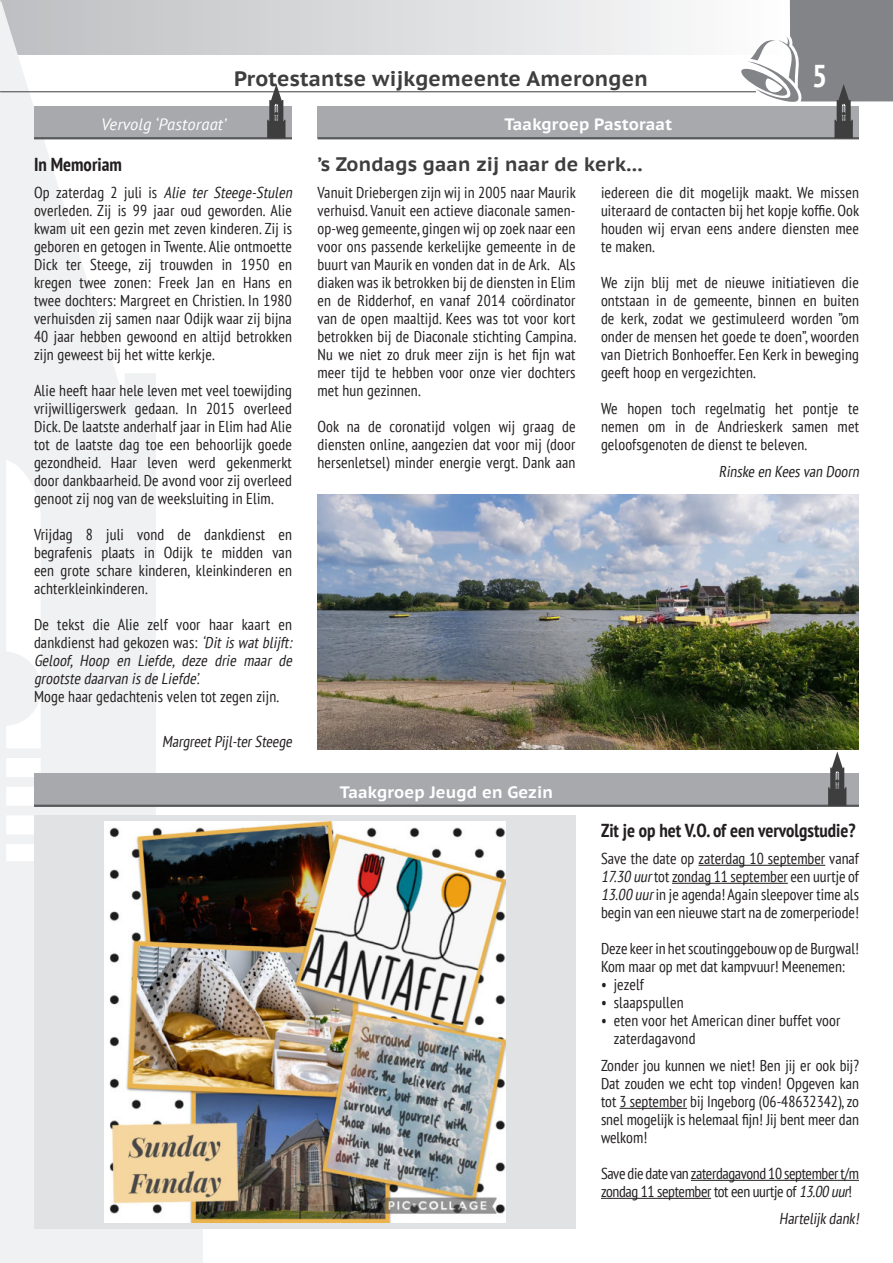
<style>
.page{position:relative;width:893px;height:1263px;background:#fff}
.page>*{position:absolute;margin:0;border:0;box-sizing:border-box;transform-origin:0 0}
.t1{font:700 condensed 31.5px "PT Sans";color:#fff}
.t2{font:700 21px "PT Sans Caption";letter-spacing:.01em;color:#3e3e3f}
.t3{font:700 19.5px "PT Sans Caption";letter-spacing:.01em;color:#3e3e3f}
.t4{font:700 condensed 18.75px "PT Sans";color:#231f20}
.t5{font:700 16.5px "PT Sans Caption";letter-spacing:.01em;color:#fff}
.t6{font:italic 16.5px "PT Sans";letter-spacing:.01em;color:#fff}
.t7{font:condensed 15.75px/18px "PT Sans";letter-spacing:.01em;color:#231f20;text-align:justify}
.t8{font:italic condensed 15.75px/18px "PT Sans";color:#231f20}
.t9{font:condensed 15.75px/18px "PT Sans";letter-spacing:-.025em;color:#231f20}
.s1{font-style:italic}
.s2{font-style:normal}
</style>
<div class="page">
<svg style="left:203px;top:0;width:481px;height:55px;fill:#e0e1e3"></svg>
<svg style="left:0;top:0;width:203px;height:1263px;fill:#f0f1f2"></svg>
<hr style="left:0;top:91px;width:756px;height:1px;background:#3e3e3f">
<div style="left:317px;top:106px;width:542px;height:32px;background:#a8a9ad"></div>
<hr style="left:317px;top:137px;width:542px;height:2px;background:#57585a">
<svg style="left:741px;top:0;width:152px;height:138px"></svg>
<div style="left:34px;top:106px;width:258px;height:32px;background:#a8a9ad"></div>
<hr style="left:34px;top:137px;width:258px;height:2px;background:#57585a">
<svg style="left:267px;top:84px;width:18px;height:54px"></svg>
<img style="left:317px;top:494px;width:542px;height:255px">
<div style="left:34px;top:773px;width:825px;height:32px;background:#a8a9ad"></div>
<hr style="left:34px;top:805px;width:825px;height:2px;background:#57585a">
<svg style="left:828px;top:751px;width:18px;height:55px"></svg>
<div style="left:34px;top:816px;width:541px;height:413px;background:#e1e2e4"></div>
<img style="left:105px;top:821px;width:400px;height:401px">
<hr style="left:698px;top:865px;width:127px;height:1px;background:#231f20">
<hr style="left:672px;top:883px;width:116px;height:1px;background:#231f20">
<hr style="left:619px;top:1108px;width:68px;height:1px;background:#231f20">
<hr style="left:691px;top:1180px;width:168px;height:1px;background:#231f20">
<hr style="left:601px;top:1198px;width:110px;height:1px;background:#231f20">
<p class="t6" style="left:101px;top:117px;width:127px">Vervolg ‘Pastoraat’</p>
<h2 class="t2" style="left:234px;top:70px;width:415px">Protestantse wijkgemeente Amerongen</h2>
<h1 class="t1" style="left:812px;top:62px;width:17px">5</h1>
<p class="t5" style="left:504px;top:118px;width:169px">Taakgroep Pastoraat</p>
<p class="t4" style="left:34px;top:156px;width:89px">In Memoriam</p>
<p class="t7" style="left:34px;top:185px;width:262px;text-align:left">O p z a te rd a g 2 j u l i i s <span class="s1">Alie ter Steege-Stulen </span>overleden. Zij is 99 jaar oud geworden. Alie kwam uit een gezin met zeven kinderen. Zij is geboren en getogen in Twente. Alie ontmoette Dick ter Steege, zij trouwden in 1950 en kregen twee zonen: Freek Jan en Hans en twee dochters: Margreet en Christien. In 1980 verhuisden zij samen naar Odijk waar zij bijna 40 jaar hebben gewoond en altijd betrokken zijn geweest bij het witte kerkje.</p>
<p class="t7" style="left:34px;top:383px;width:259px">Alie heeft haar hele leven met veel toewijding vrijwilligerswerk gedaan. In 2015 overleed Dick. De laatste anderhalf jaar in Elim had Alie tot de laatste dag toe een behoorlijk goede gezondheid. Haar leven werd gekenmerkt door dankbaarheid. De avond voor zij overleed genoot zij nog van de weeksluiting in Elim.</p>
<p class="t7" style="left:34px;top:527px;width:259px">Vrijdag 8 juli vond de dankdienst en begrafenis plaats in Odijk te midden van een grote schare kinderen, kleinkinderen en achterkleinkinderen.</p>
<p class="t8" style="left:34px;top:617px;width:262px"><span class="s2">De tekst die Alie zelf voor haar kaart en dankdienst had gekozen was:</span> ‘Dit is wat blijft:<br>Geloof, Hoop en Liefde, deze drie maar de grootste daarvan is de Liefde’.</p>
<p class="t7" style="left:34px;top:689px;width:247px">Moge haar gedachtenis velen tot zegen zijn.</p>
<p class="t7" style="left:162px;top:734px;width:134px">Margreet Pijl-ter Steege</p>
<p class="t3" style="left:317px;top:157px;width:327px">’s Zondags gaan zij naar de kerk…</p>
<p class="t7" style="left:317px;top:185px;width:261px">Vanuit Driebergen zijn wij in 2005 naar Maurik verhuisd. Vanuit een actieve diaconale samen&shy;op-weg gemeente, gingen wij op zoek naar een voor ons passende kerkelijke gemeente in de buurt van Maurik en vonden dat in de Ark. Als diaken was ik betrokken bij de diensten in Elim en de Ridderhof, en vanaf 2014 coördinator van de open maaltijd. Kees was tot voor kort betrokken bij de Diaconale stichting Campina.<br>Nu we niet zo druk meer zijn is het fijn wat meer tijd te hebben voor onze vier dochters met hun gezinnen.</p>
<p class="t7" style="left:317px;top:419px;width:259px">Ook na de coronatijd volgen wij graag de diensten online, aangezien dat voor mij (door hersenletsel) minder energie vergt. Dank aan</p>
<p class="t7" style="left:601px;top:185px;width:260px">iedereen die dit mogelijk maakt. We missen uiteraard de contacten bij het kopje koffie. Ook houden wij ervan eens andere diensten mee te maken.</p>
<p class="t7" style="left:601px;top:275px;width:259px">We zijn blij met de nieuwe initiatieven die ontstaan in de gemeente, binnen en buiten de kerk, zodat we gestimuleerd worden ”om onder de mensen het goede te doen”, woorden van Dietrich Bonhoeffer. Een Kerk in beweging geeft hoop en vergezichten.</p>
<p class="t7" style="left:601px;top:401px;width:259px">We hopen toch regelmatig het pontje te nemen om in de Andrieskerk samen met geloofsgenoten de dienst te beleven.</p>
<p class="t7" style="left:719px;top:464px;width:144px">Rinske en Kees van Doorn</p>
<p class="t5" style="left:340px;top:785px;width:215px">Taakgroep Jeugd en Gezin</p>
<p class="t4" style="left:601px;top:822px;width:256px">Zit je op het V.O. of een vervolgstudie?</p>
<p class="t7" style="left:601px;top:851px;width:259px">Save the date op zaterdag 10 september vanaf <span class="s1">17.30 uur</span>tot zondag 11 september een uurtje of <span class="s1">13.00 uur</span>in je agenda! Again sleepover time als begin van een nieuwe start na de zomerperiode!</p>
<p class="t7" style="left:601px;top:941px;width:259px">Deze keer in het scoutinggebouw op de Burgwal!<br>Kom maar op met dat kampvuur! Meenemen:</p>
<p class="t7" style="left:601px;top:977px;width:45px">• jezelf</p>
<p class="t7" style="left:601px;top:995px;width:84px">• slaapspullen</p>
<p class="t7" style="left:614px;top:1013px;width:228px;text-indent:-13px">• eten voor het American diner buffet voor zaterdagavond</p>
<p class="t7" style="left:601px;top:1058px;width:259px">Zonder jou kunnen we niet! Ben jij er ook bij?<br>Dat zouden we echt top vinden! Opgeven kan tot 3 september bij Ingeborg (06-48632342), zo snel mogelijk is helemaal fijn! Jij bent meer dan welkom!</p>
<p class="t9" style="left:601px;top:1166px;width:259px">Save die date van zaterdagavond 10 september t/m zondag 11 september tot een uurtje of <span class="s1">13.00 uur</span>!</p>
<p class="t7" style="left:779px;top:1211px;width:83px">Hartelijk dank!</p>
</div>
